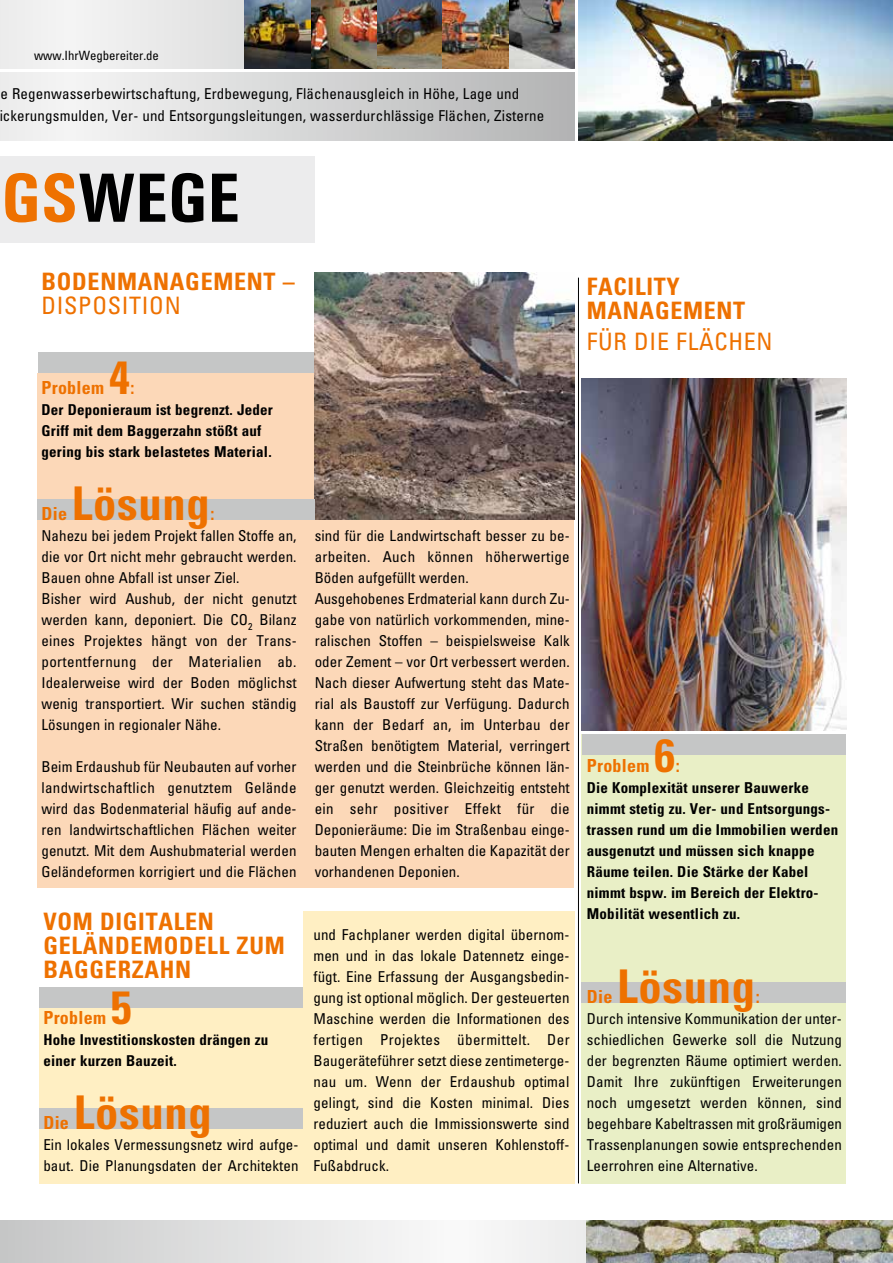
<style>
.page{position:relative;width:893px;height:1263px;background:#fff}
.page>*{position:absolute;margin:0;border:0;box-sizing:border-box;transform-origin:0 0}
.t1{font:700 condensed 72px "Unitus T";letter-spacing:.02em;color:#000}
.t2{font:700 condensed 46.5px "Univers";letter-spacing:.015em;color:#ee7100}
.t3{font:700 condensed 24px/24px "Univers";letter-spacing:.03em;color:#ee7100}
.t4{font:condensed 24px "Univers";letter-spacing:.03em;color:#ee7100}
.t5{font:700 condensed 18px "Univers";letter-spacing:.015em;color:#ee7100}
.t6{font:condensed 15px/21px "Univers";letter-spacing:.005em;color:#000}
.t7{font:700 condensed 15px/21px "Univers";letter-spacing:.015em;color:#000}
.t8{font:condensed 12.75px "Univers";color:#000}
.s1{color:#ee7100}
</style>
<div class="page">
<div style="left:39px;top:911px;width:535px;height:272px;background:#ffefc3"></div>
<div style="left:34px;top:907px;width:268px;height:96px;background:#fff"></div>
<div style="left:581px;top:734px;width:265px;height:449px;background:#e9efc6"></div>
<div style="left:0;top:156px;width:315px;height:87px;background:#ececed"></div>
<svg style="left:0;top:1220px;width:587px;height:43px"></svg>
<img style="left:587px;top:1220px;width:306px;height:43px">
<div style="left:38px;top:373px;width:536px;height:514px;background:#fcd8b8"></div>
<div style="left:583px;top:734px;width:263px;height:20px;background:#c5c6c6"></div>
<div style="left:581px;top:982px;width:265px;height:21px;background:#c5c6c6"></div>
<div style="left:39px;top:987px;width:263px;height:21px;background:#c5c6c6"></div>
<div style="left:39px;top:1108px;width:263px;height:21px;background:#c5c6c6"></div>
<hr style="left:578px;top:278px;width:1px;height:905px;background:#000">
<img style="left:581px;top:378px;width:265px;height:352px">
<img style="left:315px;top:272px;width:259px;height:247px">
<div style="left:38px;top:352px;width:275px;height:21px;background:#c5c6c6"></div>
<div style="left:38px;top:499px;width:277px;height:20px;background:#c5c6c6"></div>
<div style="left:0;top:0;width:574px;height:68px;background:linear-gradient(to bottom,#ebebeb,#ebebeb)"></div>
<img style="left:244px;top:0;width:330px;height:68px">
<div style="left:0;top:72px;width:574px;height:68px;background:linear-gradient(to right,#fafaf9,#b5b6b6)"></div>
<img style="left:578px;top:0;width:315px;height:140px">
<p class="t8" style="left:34px;top:47px;width:126px">www.IhrWegbereiter.de</p>
<p class="t6" style="left:-1px;top:82px;width:547px;line-height:22.5px">e Regenwasserbewirtschaftung, Erdbewegung, Flächenausgleich in Höhe, Lage und ickerungsmulden, Ver- und Entsorgungsleitungen, wasserdurchlässige Flächen, Zisterne</p>
<h1 class="t1" style="left:2px;top:156px;width:239px"><span class="s1">GS</span>WEGE</h1>
<h3 class="t3" style="left:41px;top:269px;width:255px">BODENMANAGEMENT –</h3>
<h3 class="t4" style="left:41px;top:290px;width:141px">DISPOSITION</h3>
<h2 class="t2" style="left:109px;top:349px;width:22px">4</h2>
<p class="t5" style="left:41px;top:376px;width:64px">Problem</p>
<p class="t5" style="left:130px;top:376px;width:5px">:</p>
<p class="t7" style="left:41px;top:399px;width:233px">Der Deponieraum ist begrenzt. Jeder<br>Griff mit dem Baggerzahn stößt auf gering bis stark belastetes Material.</p>
<h2 class="t2" style="left:72px;top:475px;width:139px">Lösung</h2>
<p class="t5" style="left:41px;top:502px;width:27px">Die</p>
<p class="t5" style="left:210px;top:502px;width:5px">:</p>
<p class="t6" style="left:41px;top:525px;width:257px">Nahezu bei jedem Projekt fallen Stoffe an, die vor Ort nicht mehr gebraucht werden.<br>Bauen ohne Abfall ist unser Ziel.<br>Bisher wird Aushub, der nicht genutzt werden kann, deponiert. Die CO<sub>2</sub> Bilanz eines Projektes hängt von der Trans&shy;portentfernung der Materialien ab.<br>Idealerweise wird der Boden möglichst wenig transportiert. Wir suchen ständig Lösungen in regionaler Nähe.</p>
<p class="t6" style="left:41px;top:756px;width:257px;text-align:justify">Beim Erdaushub für Neubauten auf vorher landwirtschaftlich genutztem Gelände wird das Bodenmaterial häufig auf ande&shy;ren landwirtschaftlichen Flächen weiter genutzt. Mit dem Aushubmaterial werden Geländeformen korrigiert und die Flächen</p>
<h3 class="t3" style="left:43px;top:909px;width:243px">VOM DIGITALEN<br>GELÄNDEMODELL ZUM<br>BAGGERZAHN</h3>
<p class="t5" style="left:43px;top:1006px;width:64px">Problem</p>
<h2 class="t2" style="left:111px;top:979px;width:22px">5</h2>
<p class="t7" style="left:43px;top:1029px;width:227px">Hohe Investitionskosten drängen zu einer kurzen Bauzeit.</p>
<h2 class="t2" style="left:74px;top:1084px;width:139px">Lösung</h2>
<p class="t6" style="left:43px;top:1134px;width:257px">Ein lokales Vermessungsnetz wird aufge&shy;baut. Die Planungsdaten der Architekten</p>
<p class="t5" style="left:43px;top:1111px;width:27px">Die</p>
<p class="t6" style="left:315px;top:525px;width:257px">sind für die Landwirtschaft besser zu be&shy;arbeiten. Auch können höherwertige Böden aufgefüllt werden.<br>Ausgehobenes Erdmaterial kann durch Zu&shy;gabe von natürlich vorkommenden, mine&shy;ralischen Stoffen – beispielsweise Kalk oder Zement – vor Ort verbessert werden.<br>Nach dieser Aufwertung steht das Mate&shy;rial als Baustoff zur Verfügung. Dadurch kann der Bedarf an, im Unterbau der Straßen benötigtem Material, verringert werden und die Steinbrüche können län&shy;ger genutzt werden. Gleichzeitig entsteht ein sehr positiver Effekt für die Deponieräume: Die im Straßenbau einge&shy;bauten Mengen erhalten die Kapazität der vorhandenen Deponien.</p>
<p class="t6" style="left:313px;top:924px;width:258px">und Fachplaner werden digital übernom&shy;men und in das lokale Datennetz einge&shy;fügt. Eine Erfassung der Ausgangsbedin&shy;gung ist optional möglich. Der gesteuerten Maschine werden die Informationen des fertigen Projektes übermittelt. Der Baugeräteführer setzt diese zentimeterge&shy;nau um. Wenn der Erdaushub optimal gelingt, sind die Kosten minimal. Dies reduziert auch die Immissionswerte sind optimal und damit unseren Kohlenstoff-Fußabdruck.</p>
<h3 class="t3" style="left:587px;top:274px;width:160px">FACILITY<br>MANAGEMENT</h3>
<h3 class="t4" style="left:587px;top:327px;width:187px">FÜR DIE FLÄCHEN</h3>
<h2 class="t2" style="left:654px;top:727px;width:22px">6</h2>
<p class="t5" style="left:587px;top:754px;width:64px">Problem</p>
<p class="t5" style="left:676px;top:754px;width:5px">:</p>
<p class="t7" style="left:587px;top:777px;width:253px">Die Komplexität unserer Bauwerke nimmt stetig zu. Ver- und Entsorgungs&shy;trassen rund um die Immobilien werden ausgenutzt und müssen sich knappe Räume teilen. Die Stärke der Kabel nimmt bspw. im Bereich der Elektro-Mobilität wesentlich zu.</p>
<h2 class="t2" style="left:617px;top:958px;width:139px">Lösung</h2>
<p class="t5" style="left:587px;top:985px;width:27px">Die</p>
<p class="t5" style="left:756px;top:985px;width:5px">:</p>
<p class="t6" style="left:587px;top:1008px;width:257px;text-align:justify">Durch intensive Kommunikation der unter&shy;schiedlichen Gewerke soll die Nutzung der begrenzten Räume optimiert werden.<br>Damit Ihre zukünftigen Erweiterungen noch umgesetzt werden können, sind begehbare Kabeltrassen mit großräumigen Trassenplanungen sowie entsprechenden Leerrohren eine Alternative.</p>
</div>
